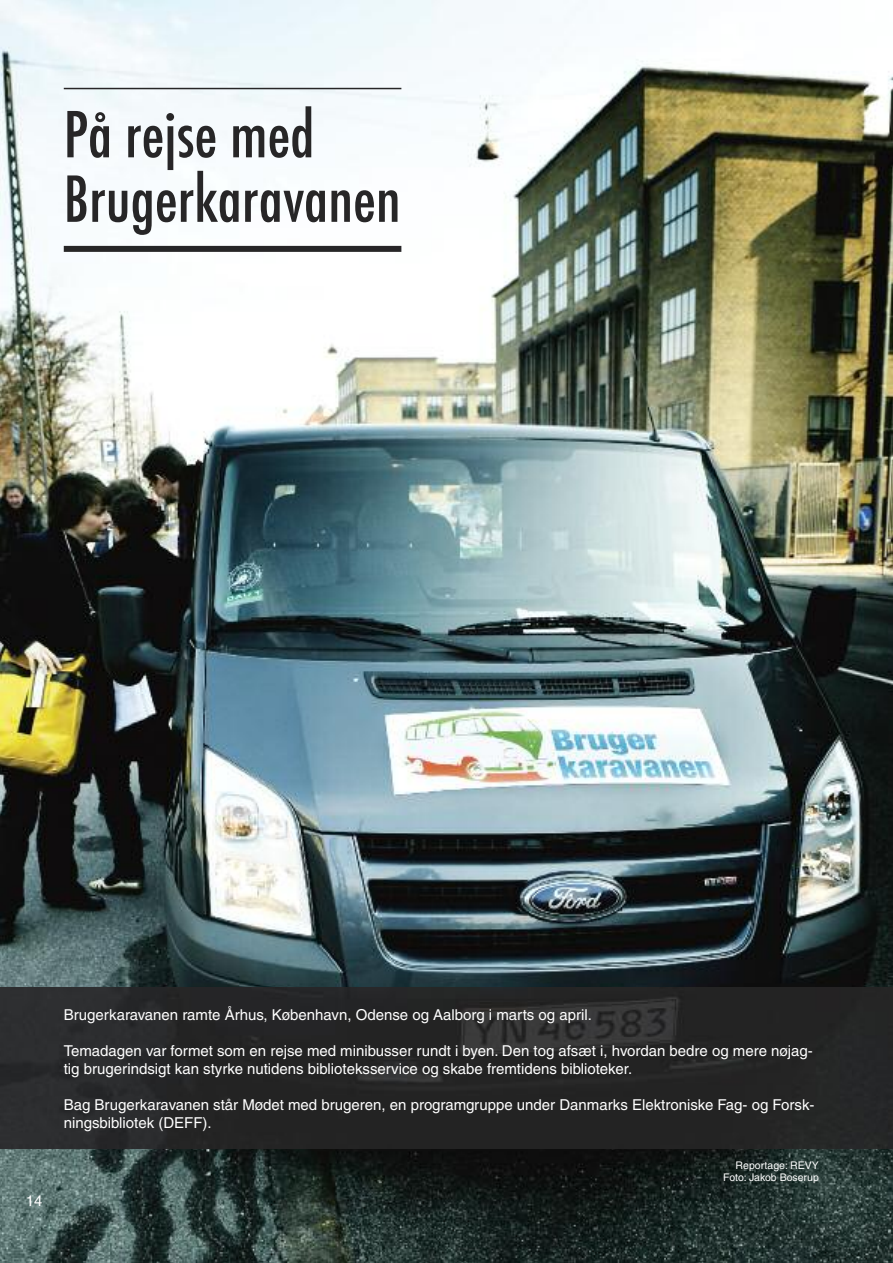
<style>
.page{position:relative;width:893px;height:1263px;background:#fff}
.page>*{position:absolute;margin:0;border:0;box-sizing:border-box;transform-origin:0 0}
.t1{font:500 condensed 61.5px/64.5px "Futura";color:#272627}
.t2{font:15px/18px "Helvetica";color:#fff}
.t3{font:10.5px/12.6px "Helvetica";color:#fff;text-align:right}
</style>
<div class="page">
<img style="left:0;top:0;width:893px;height:1263px">
<div style="left:64px;top:246px;width:337px;height:6px;background:#272627"></div>
<hr style="left:64px;top:88px;width:337px;height:1px;background:#272627">
<img style="left:0;top:987px;width:893px;height:161px">
<h1 class="t1" style="left:64px;top:104px;width:338px">På rejse med<br>Brugerkaravanen</h1>
<p class="t2" style="left:26px;top:1193px;width:18px">14</p>
<p class="t2" style="left:64px;top:1007px;width:530px">Brugerkaravanen ramte Århus, København, Odense og Aalborg i marts og april.</p>
<p class="t2" style="left:64px;top:1043px;width:750px">Temadagen var formet som en rejse med minibusser rundt i byen. Den tog afsæt i, hvordan bedre og mere nøjag&shy;tig brugerindsigt kan styrke nutidens biblioteksservice og skabe fremtidens biblioteker.</p>
<p class="t2" style="left:64px;top:1097px;width:752px">Bag Brugerkaravanen står Mødet med brugeren, en programgruppe under Danmarks Elektroniske Fag- og Forsk&shy;ningsbibliotek (DEFF).</p>
<p class="t3" style="left:723px;top:1160px;width:97px">Reportage: REVY<br>Foto: Jakob Boserup</p>
</div>
